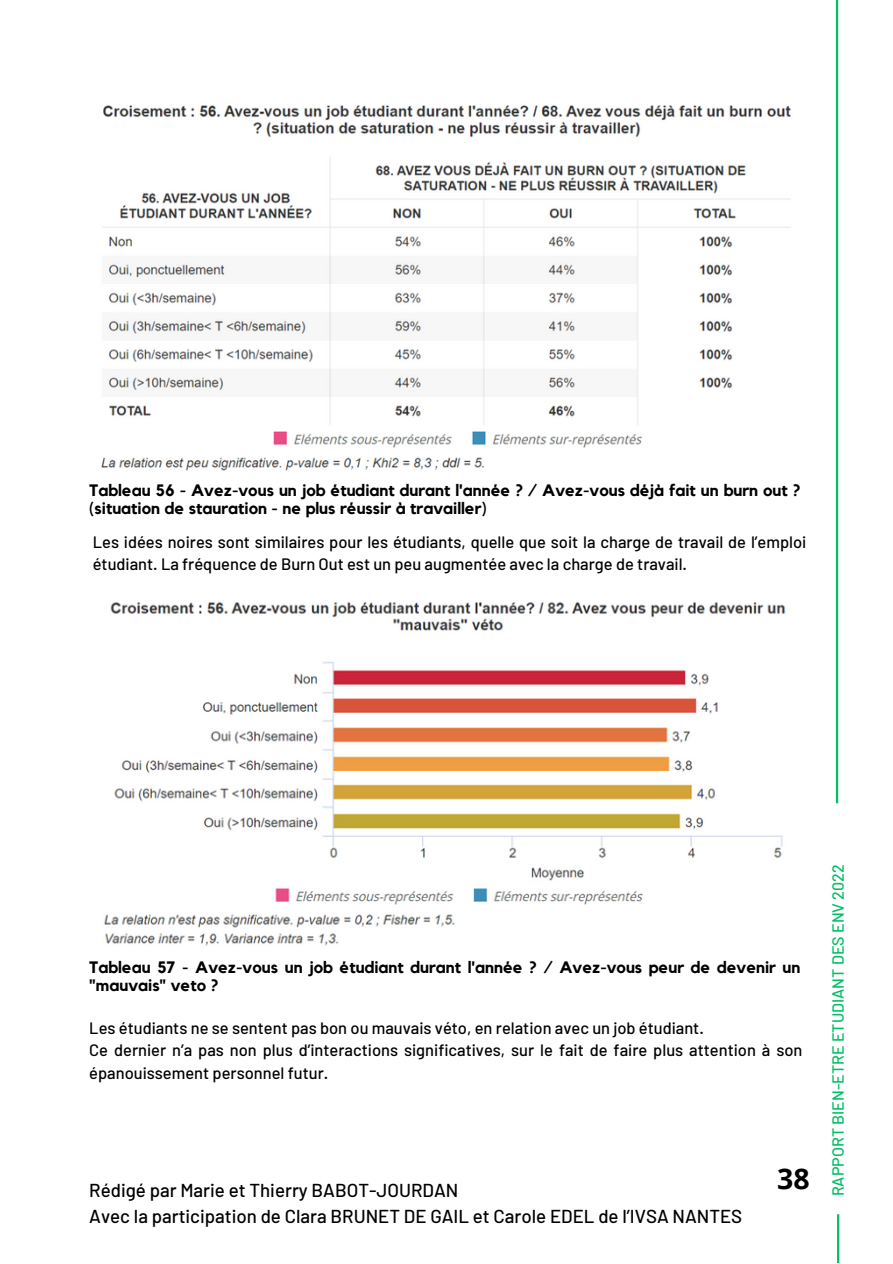
<style>
.page{position:relative;width:893px;height:1264px;background:#fff}
.page>*{position:absolute;margin:0;border:0;box-sizing:border-box;transform-origin:0 0}
.t1{font:700 28.5px "Open Sans";color:#000}
.t2{font:500 18.75px "Barlow";color:#000}
.t3{font:500 16.5px/22.5px "Barlow";color:#000}
.t4{font:700 16.5px/18px "Kollektif";color:#000}
.t5{font:500 16.05px "Barlow";color:#00bf63}
</style>
<div class="page">
<hr style="left:835px;top:0;width:3px;height:803px;background:#00bf63">
<hr style="left:837px;top:1214px;width:2px;height:48px;background:#00bf63">
<img style="left:101px;top:105px;width:690px;height:366px">
<img style="left:104px;top:601px;width:682px;height:345px">
<p class="t4" style="left:89px;top:481px;width:712px">Tableau 56 - Avez-vous un job étudiant durant l'année ? / Avez-vous déjà fait un burn out ? (situation de stauration - ne plus réussir à travailler)</p>
<p class="t3" style="left:93px;top:530px;width:715px">Les idées noires sont similaires pour les étudiants, quelle que soit la charge de travail de l’emploi étudiant. La fréquence de Burn Out est un peu augmentée avec la charge de travail.</p>
<p class="t4" style="left:89px;top:958px;width:712px">Tableau 57 - Avez-vous un job étudiant durant l'année ? / Avez-vous peur de devenir un "mauvais" veto ?</p>
<p class="t3" style="left:89px;top:1015px;width:616px">Les étudiants ne se sentent pas bon ou mauvais véto, en relation avec un job étudiant.</p>
<p class="t3" style="left:89px;top:1038px;width:714px">Ce dernier n’a pas non plus d’interactions significatives, sur le fait de faire plus attention à son épanouissement personnel futur.</p>
<p class="t2" style="left:89px;top:1178px;width:370px">Rédigé par Marie et Thierry BABOT-JOURDAN</p>
<p class="t2" style="left:89px;top:1203px;width:654px">Avec la participation de Clara BRUNET DE GAIL et Carole EDEL de l’IVSA NANTES</p>
<p class="t1" style="left:777px;top:1158px;width:34px">38</p>
<p class="t5" style="left:827px;top:1196px;width:333px;rotate:-90deg">RAPPORT BIEN-ETRE ETUDIANT DES ENV 2022</p>
</div>
